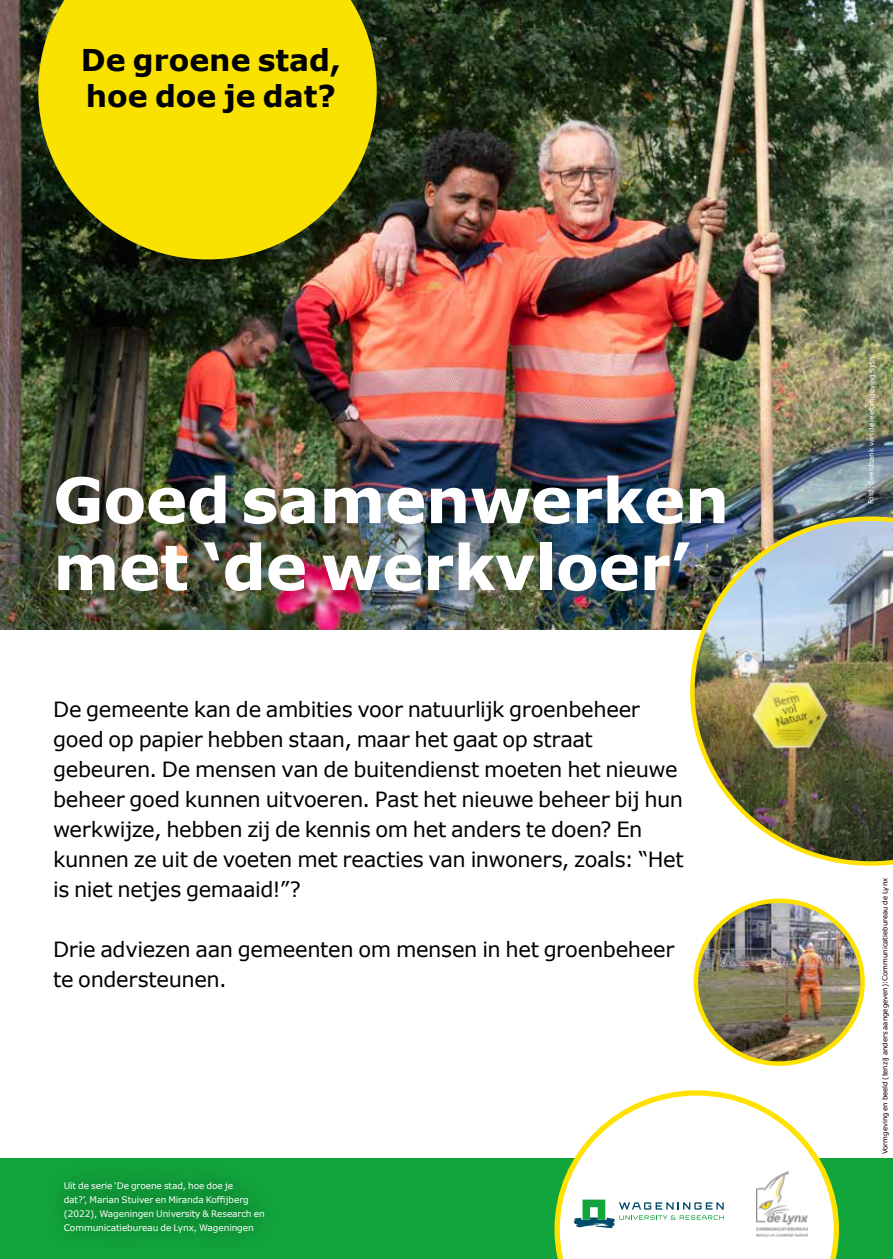
<style>
.page{position:relative;width:893px;height:1259px;background:#fff}
.page>*{position:absolute;margin:0;border:0;box-sizing:border-box;transform-origin:0 0}
.t1{font:700 62.7px/66.9px "Verdana";letter-spacing:-.01em;color:#fff}
.t2{font:700 30px/36px "Verdana";color:#000}
.t3{font:21px/30px "Verdana";letter-spacing:-.015em;color:#000}
.t4{font:9px/13.8px "Verdana";letter-spacing:-.01em;color:#fff}
.t5{font:7.05px "Verdana Pro";color:#000}
.t6{font:7.05px "Verdana Pro";letter-spacing:-.01em;color:#fff}
</style>
<div class="page">
<div style="left:0;top:1158px;width:893px;height:101px;background:#11a53c"></div>
<img style="left:0;top:0;width:893px;height:629px">
<img style="left:696px;top:903px;width:167px;height:160px">
<div style="left:694px;top:898px;width:171px;height:168px;border:4px solid #ffe200;border-radius:50%"></div>
<svg style="left:38px;top:0;width:339px;height:259px;background:#d8c404"></svg>
<img style="left:690px;top:516px;width:203px;height:349px">
<svg style="left:554px;top:1090px;width:285px;height:169px"></svg>
<svg style="left:573px;top:1199px;width:151px;height:29px;background:#c1dcd4"></svg>
<div style="left:42px;top:1160px;width:242px;height:94px;background:#000;opacity:.87"></div>
<img style="left:757px;top:1170px;width:50px;height:66px">
<h2 class="t2" style="left:81px;top:42px;width:262px">De groene stad, hoe doe je dat?</h2>
<h1 class="t1" style="left:53px;top:465px;width:678px">Goed samenwerken met ‘de werkvloer’</h1>
<p class="t3" style="left:53px;top:694px;width:632px">De gemeente kan de ambities voor natuurlijk groenbeheer goed op papier hebben staan, maar het gaat op straat gebeuren. De mensen van de buitendienst moeten het nieuwe beheer goed kunnen uitvoeren. Past het nieuwe beheer bij hun werkwijze, hebben zij de kennis om het anders te doen? En kunnen ze uit de voeten met reacties van inwoners, zoals: “Het is niet netjes gemaaid!”?</p>
<p class="t3" style="left:53px;top:934px;width:623px">Drie adviezen aan gemeenten om mensen in het groenbeheer te ondersteunen.</p>
<p class="t4" style="left:64px;top:1179px;width:202px">Uit de serie ‘De groene stad, hoe doe je<br>dat?’, Marian Stuiver en Miranda Koffijberg (2022), Wageningen University &amp; Research en Communicatiebureau de Lynx, Wageningen</p>
<p class="t6" style="left:867px;top:504px;width:149px;rotate:-90deg">Foto: Beeldbank van de leefomgeving Sjon</p>
<p class="t5" style="left:880px;top:1154px;width:278px;rotate:-90deg">Vormgeving en beeld (tenzij anders aangegeven):Communicatiebureau de Lynx</p>
</div>
